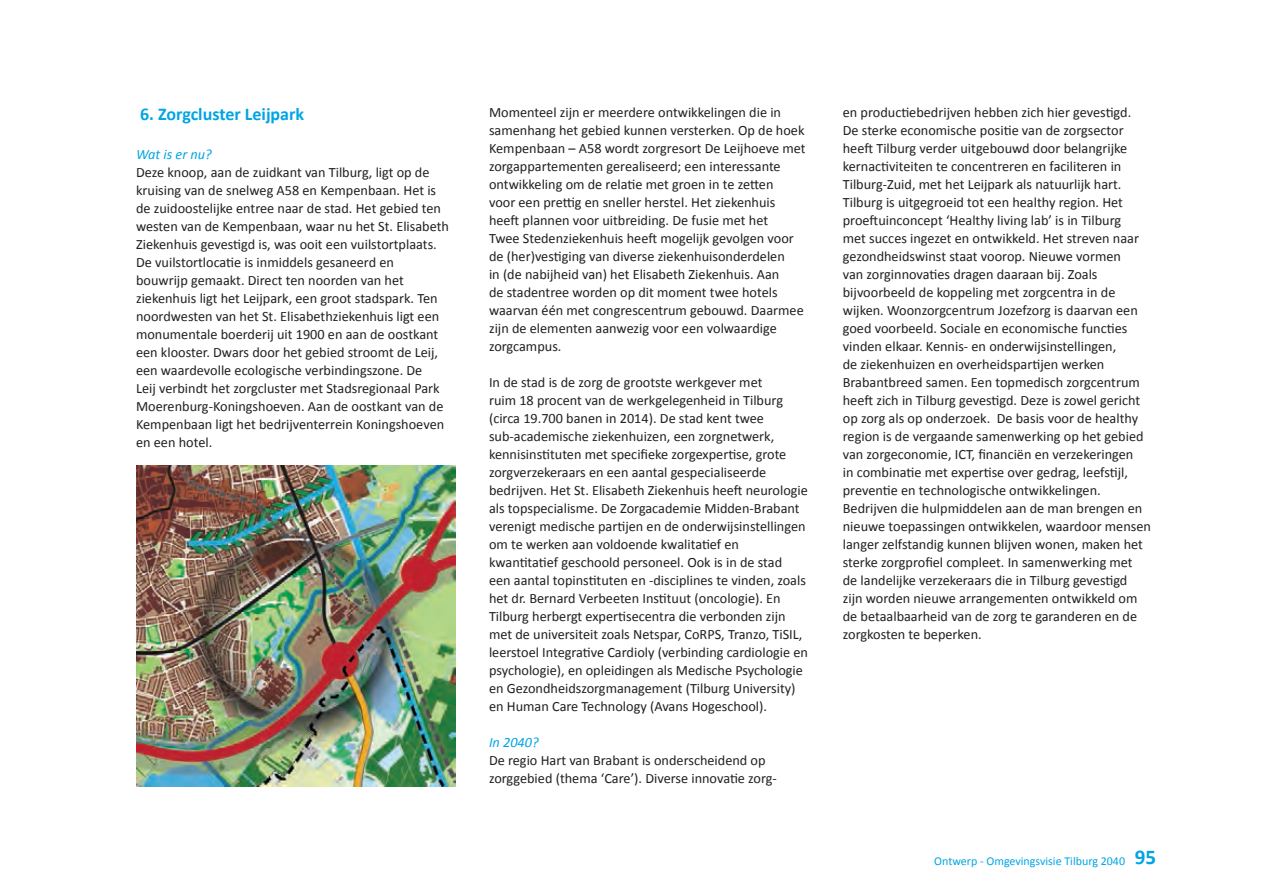
<style>
.page{position:relative;width:1263px;height:893px;background:#fff}
.page>*{position:absolute;margin:0;border:0;box-sizing:border-box;transform-origin:0 0}
.Broodtekst{font:700 18px "Calibri";color:#00a5e3}
.Broodtekst-2{font:14.25px/18px "Calibri";color:#231f20}
.Broodtekst-3{font:italic 14.25px "Calibri";color:#00a5e3}
.t1{font:12px "Calibri";color:#00a5e3}
.s1{font-weight:700;font-size:21px}
</style>
<div class="page">
<img style="left:136px;top:466px;width:319px;height:321px">
<p class="Broodtekst" style="left:140px;top:102px;width:166px">6. Zorgcluster Leijpark</p>
<p class="Broodtekst-3" style="left:136px;top:145px;width:77px">Wat is er nu?</p>
<p class="Broodtekst-2" style="left:136px;top:164px;width:314px">Deze knoop, aan de zuidkant van Tilburg, ligt op de kruising van de snelweg A58 en Kempenbaan. Het is de zuidoostelijke entree naar de stad. Het gebied ten westen van de Kempenbaan, waar nu het St. Elisabeth Ziekenhuis gevestigd is, was ooit een vuilstortplaats.<br>De vuilstortlocatie is inmiddels gesaneerd en bouwrijp gemaakt. Direct ten noorden van het ziekenhuis ligt het Leijpark, een groot stadspark. Ten noordwesten van het St. Elisabethziekenhuis ligt een monumentale boerderij uit 1900 en aan de oostkant een klooster. Dwars door het gebied stroomt de Leij, een waardevolle ecologische verbindingszone. De<br>Leij verbindt het zorgcluster met Stadsregionaal Park Moerenburg-Koningshoeven. Aan de oostkant van de Kempenbaan ligt het bedrijventerrein Koningshoeven en een hotel.</p>
<p class="Broodtekst-2" style="left:489px;top:103px;width:318px">Momenteel zijn er meerdere ontwikkelingen die in samenhang het gebied kunnen versterken. Op de hoek Kempenbaan – A58 wordt zorgresort De Leijhoeve met zorgappartementen gerealiseerd; een interessante ontwikkeling om de relatie met groen in te zetten<br>voor een prettig en sneller herstel. Het ziekenhuis heeft plannen voor uitbreiding. De fusie met het<br>Twee Stedenziekenhuis heeft mogelijk gevolgen voor de (her)vestiging van diverse ziekenhuisonderdelen<br>in (de nabijheid van) het Elisabeth Ziekenhuis. Aan<br>de stadentree worden op dit moment twee hotels waarvan één met congrescentrum gebouwd. Daarmee zijn de elementen aanwezig voor een volwaardige zorgcampus.</p>
<p class="Broodtekst-2" style="left:489px;top:373px;width:320px">In de stad is de zorg de grootste werkgever met<br>ruim 18 procent van de werkgelegenheid in Tilburg (circa 19.700 banen in 2014). De stad kent twee sub-academische ziekenhuizen, een zorgnetwerk, kennisinstituten met specifieke zorgexpertise, grote zorgverzekeraars en een aantal gespecialiseerde bedrijven. Het St. Elisabeth Ziekenhuis heeft neurologie als topspecialisme. De Zorgacademie Midden-Brabant verenigt medische partijen en de onderwijsinstellingen om te werken aan voldoende kwalitatief en kwantitatief geschoold personeel. Ook is in de stad<br>een aantal topinstituten en -disciplines te vinden, zoals het dr. Bernard Verbeeten Instituut (oncologie). En Tilburg herbergt expertisecentra die verbonden zijn met de universiteit zoals Netspar, CoRPS, Tranzo, TiSIL, leerstoel Integrative Cardioly (verbinding cardiologie en psychologie), en opleidingen als Medische Psychologie en Gezondheidszorgmanagement (Tilburg University) en Human Care Technology (Avans Hogeschool).</p>
<p class="Broodtekst-3" style="left:489px;top:733px;width:51px">In 2040?</p>
<p class="Broodtekst-2" style="left:489px;top:751px;width:289px">De regio Hart van Brabant is onderscheidend op zorggebied (thema ‘Care’). Diverse innovatie zorg-</p>
<p class="Broodtekst-2" style="left:843px;top:103px;width:302px">en productiebedrijven hebben zich hier gevestigd.<br>De sterke economische positie van de zorgsector heeft Tilburg verder uitgebouwd door belangrijke kernactiviteiten te concentreren en faciliteren in Tilburg-Zuid, met het Leijpark als natuurlijk hart.<br>Tilburg is uitgegroeid tot een healthy region. Het proeftuinconcept ‘Healthy living lab’ is in Tilburg met succes ingezet en ontwikkeld. Het streven naar gezondheidswinst staat voorop. Nieuwe vormen van zorginnovaties dragen daaraan bij. Zoals bijvoorbeeld de koppeling met zorgcentra in de wijken. Woonzorgcentrum Jozefzorg is daarvan een goed voorbeeld. Sociale en economische functies vinden elkaar. Kennis- en onderwijsinstellingen,<br>de ziekenhuizen en overheidspartijen werken Brabantbreed samen. Een topmedisch zorgcentrum heeft zich in Tilburg gevestigd. Deze is zowel gericht op zorg als op onderzoek. De basis voor de healthy region is de vergaande samenwerking op het gebied van zorgeconomie, ICT, financiën en verzekeringen in combinatie met expertise over gedrag, leefstijl, preventie en technologische ontwikkelingen.</p>
<p class="Broodtekst-2" style="left:843px;top:499px;width:310px">Bedrijven die hulpmiddelen aan de man brengen en nieuwe toepassingen ontwikkelen, waardoor mensen langer zelfstandig kunnen blijven wonen, maken het sterke zorgprofiel compleet. In samenwerking met<br>de landelijke verzekeraars die in Tilburg gevestigd<br>zijn worden nieuwe arrangementen ontwikkeld om de betaalbaarheid van de zorg te garanderen en de zorgkosten te beperken.</p>
<p class="t1" style="left:934px;top:854px;width:223px">Ontwerp - Omgevingsvisie Tilburg 2040 <span class="s1">95</span></p>
</div>
